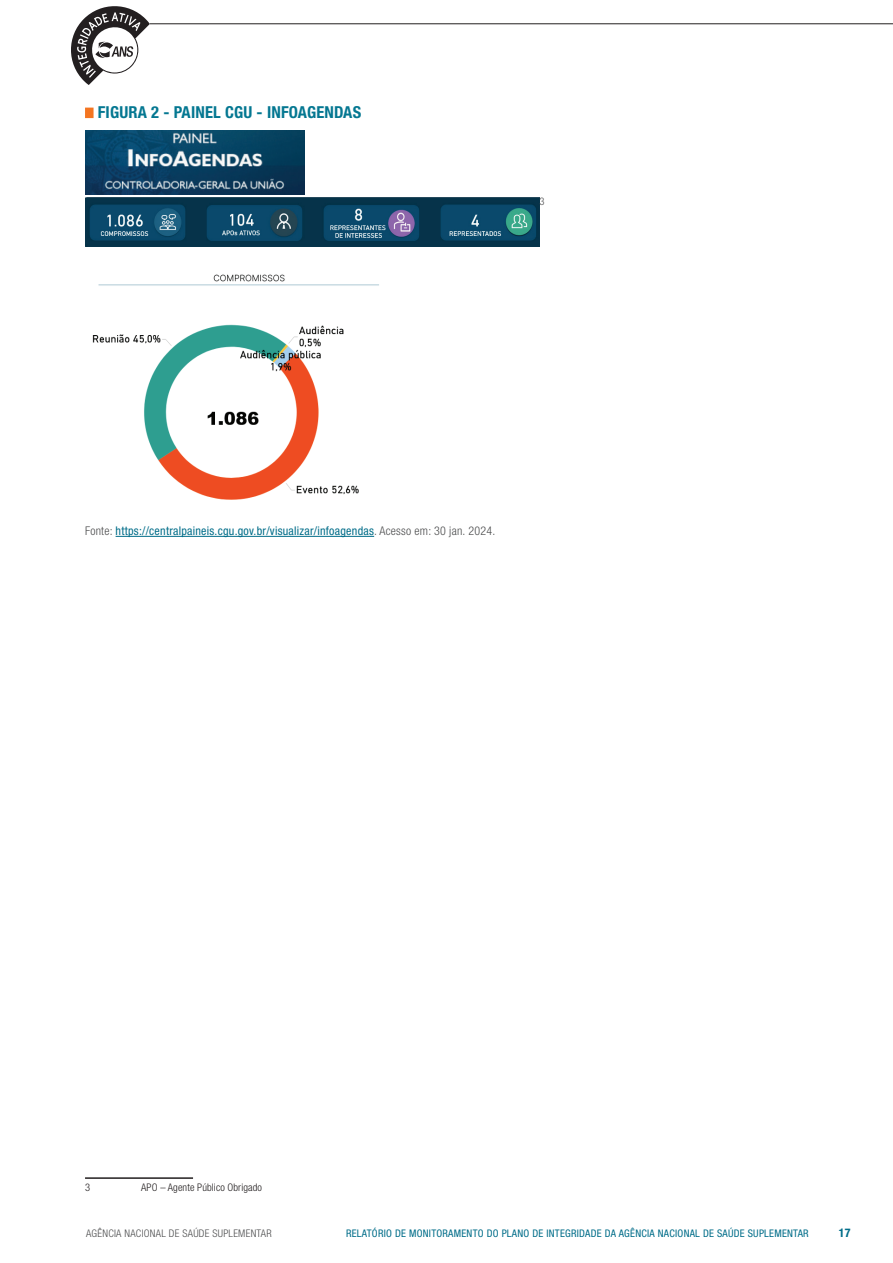
<style>
.page{position:relative;width:893px;height:1263px;background:#fff}
.page>*{position:absolute;margin:0;border:0;box-sizing:border-box;transform-origin:0 0}
.t1{font:700 condensed 16.5px "Helvetica Neue LT Std";letter-spacing:.01em;color:#047791}
.t2{font:condensed 12px "Helvetica Neue LT Std";letter-spacing:.02em;color:#006d89}
.t3{font:700 condensed 12px "Helvetica Neue LT Std";color:#006d89}
.t4{font:condensed 10.5px "Helvetica Neue LT Std";letter-spacing:.025em;color:#006d89}
.t5{font:300 condensed 10.5px "Helvetica Neue LT Std";letter-spacing:.025em;color:#4b4c4d}
.t6{font:300 condensed 10.5px "Helvetica Neue LT Std";letter-spacing:.01em;color:#231f20}
.s1{font-weight:300;color:#4b4c4d}
</style>
<div class="page">
<svg style="left:71px;top:6px;width:79px;height:79px"></svg>
<hr style="left:150px;top:24px;width:743px;height:1px;background:#231f20">
<div style="left:85px;top:108px;width:9px;height:10px;background:#f47521"></div>
<hr style="left:116px;top:536px;width:258px;height:1px;background:#006d89">
<img style="left:85px;top:130px;width:219px;height:64px">
<img style="left:85px;top:198px;width:454px;height:49px">
<img style="left:92px;top:274px;width:287px;height:226px">
<hr style="left:85px;top:1177px;width:108px;height:2px;background:#231f20">
<h1 class="t1" style="left:98px;top:102px;width:265px">FIGURA 2 - PAINEL CGU - INFOAGENDAS</h1>
<p class="t5" style="left:539px;top:195px;width:7px">3</p>
<p class="t2" style="left:85px;top:524px;width:412px"><span class="s1">Fonte:</span> https://centralpaineis.cgu.gov.br/visualizar/infoagendas<span class="s1">. Acesso em: 30 jan. 2024.</span></p>
<p class="t6" style="left:85px;top:1181px;width:7px">3</p>
<p class="t6" style="left:141px;top:1181px;width:122px">APO – Agente Público Obrigado</p>
<p class="t5" style="left:86px;top:1227px;width:187px">AGÊNCIA NACIONAL DE SAÚDE SUPLEMENTAR</p>
<p class="t4" style="left:346px;top:1227px;width:464px">RELATÓRIO DE MONITORAMENTO DO PLANO DE INTEGRIDADE DA AGÊNCIA NACIONAL DE SAÚDE SUPLEMENTAR</p>
<p class="t3" style="left:839px;top:1225px;width:13px">17</p>
</div>
